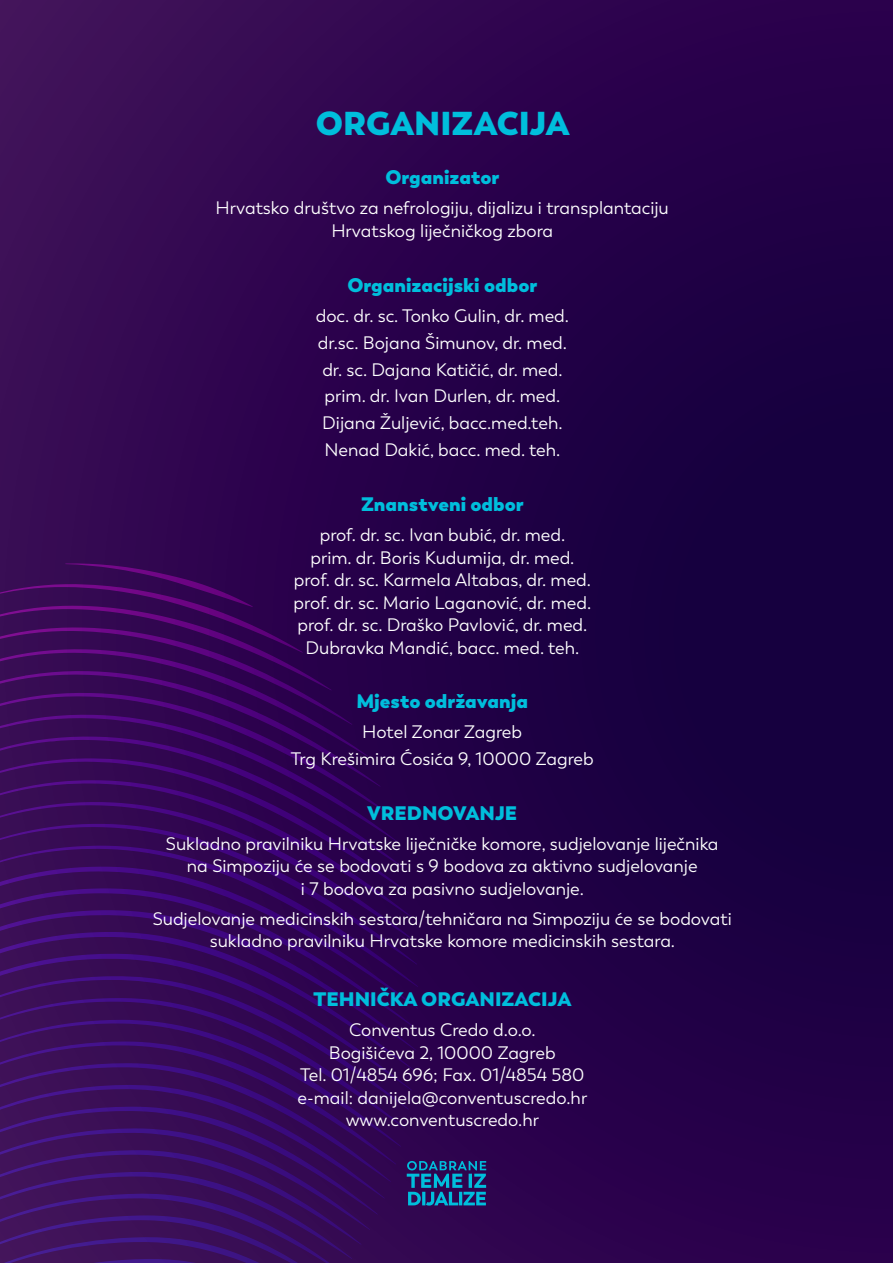
<style>
.page{position:relative;width:893px;height:1263px;background:#fff}
.page>*{position:absolute;margin:0;border:0;box-sizing:border-box;transform-origin:0 0}
.t1{font:800 33px "Trenda";color:#00bedc}
.t2{font:800 19.5px "Trenda";color:#00bedc}
.t3{font:18px/22.5px "Trenda";color:#fff;text-align:center}
</style>
<div class="page">
<div style="left:0;top:0;width:893px;height:1263px;background:linear-gradient(to right,#3b0c56,#180040)"></div>
<svg style="left:0;top:563px;width:380px;height:130px"></svg>
<svg style="left:0;top:693px;width:390px;height:22px;fill:#310450"></svg>
<svg style="left:0;top:715px;width:398px;height:21px;fill:#310450"></svg>
<svg style="left:0;top:736px;width:404px;height:22px;fill:#310451"></svg>
<svg style="left:0;top:758px;width:409px;height:22px;fill:#310451"></svg>
<svg style="left:0;top:780px;width:413px;height:22px;fill:#320451"></svg>
<svg style="left:0;top:802px;width:415px;height:22px;fill:#320451"></svg>
<svg style="left:0;top:824px;width:417px;height:21px;fill:#320451"></svg>
<svg style="left:0;top:845px;width:418px;height:22px;fill:#330551"></svg>
<svg style="left:0;top:867px;width:418px;height:21px;fill:#340552"></svg>
<svg style="left:0;top:888px;width:418px;height:208px;fill:#330552"></svg>
<svg style="left:0;top:910px;width:416px;height:212px;fill:#340652"></svg>
<svg style="left:0;top:932px;width:415px;height:214px;fill:#340652"></svg>
<svg style="left:0;top:954px;width:412px;height:215px;fill:#340652"></svg>
<svg style="left:0;top:976px;width:409px;height:134px;fill:#350753"></svg>
<svg style="left:0;top:998px;width:405px;height:130px;fill:#350853"></svg>
<svg style="left:0;top:1020px;width:401px;height:127px;fill:#360853"></svg>
<svg style="left:0;top:1041px;width:396px;height:123px;fill:#370954"></svg>
<svg style="left:0;top:1063px;width:391px;height:119px;fill:#370a54"></svg>
<svg style="left:0;top:1085px;width:385px;height:178px"></svg>
<svg style="left:407px;top:1161px;width:79px;height:44px"></svg>
<h1 class="t1" style="left:316px;top:102px;width:256px">ORGANIZACIJA</h1>
<p class="t2" style="left:385px;top:165px;width:115px">Organizator</p>
<p class="t3" style="left:216px;top:197px;width:455px">Hrvatsko društvo za nefrologiju, dijalizu i transplantaciju<br>Hrvatskog liječničkog zbora</p>
<p class="t2" style="left:347px;top:272px;width:191px">Organizacijski odbor</p>
<p class="t3" style="left:316px;top:303px;width:255px;line-height:26.7px">doc. dr. sc. Tonko Gulin, dr. med. dr.sc. Bojana Šimunov, dr. med. dr. sc. Dajana Katičić, dr. med. prim. dr. Ivan Durlen, dr. med.<br>Dijana Žuljević, bacc.med.teh.<br>Nenad Dakić, bacc. med. teh.</p>
<p class="t2" style="left:361px;top:491px;width:164px">Znanstveni odbor</p>
<p class="t3" style="left:294px;top:524px;width:299px">prof. dr. sc. Ivan bubić, dr. med.<br>prim. dr. Boris Kudumija, dr. med. prof. dr. sc. Karmela Altabas, dr. med. prof. dr. sc. Mario Laganović, dr. med. prof. dr. sc. Draško Pavlović, dr. med.<br>Dubravka Mandić, bacc. med. teh.</p>
<p class="t2" style="left:356px;top:688px;width:173px">Mjesto održavanja</p>
<p class="t3" style="left:291px;top:718px;width:305px;line-height:26.7px">Hotel Zonar Zagreb<br>Trg Krešimira Ćosića 9, 10000 Zagreb</p>
<p class="t2" style="left:367px;top:800px;width:152px">VREDNOVANJE</p>
<p class="t3" style="left:166px;top:832px;width:554px">Sukladno pravilniku Hrvatske liječničke komore, sudjelovanje liječnika na Simpoziju će se bodovati s 9 bodova za aktivno sudjelovanje<br>i 7 bodova za pasivno sudjelovanje.</p>
<p class="t3" style="left:153px;top:908px;width:581px">Sudjelovanje medicinskih sestara/tehničara na Simpoziju će se bodovati sukladno pravilniku Hrvatske komore medicinskih sestara.</p>
<p class="t2" style="left:314px;top:986px;width:259px">TEHNIČKA ORGANIZACIJA</p>
<p class="t3" style="left:298px;top:1019px;width:291px">Conventus Credo d.o.o.<br>Bogišićeva 2, 10000 Zagreb<br>Tel. 01/4854 696; Fax. 01/4854 580 e-mail: danijela@conventuscredo.hr www.conventuscredo.hr</p>
</div>
